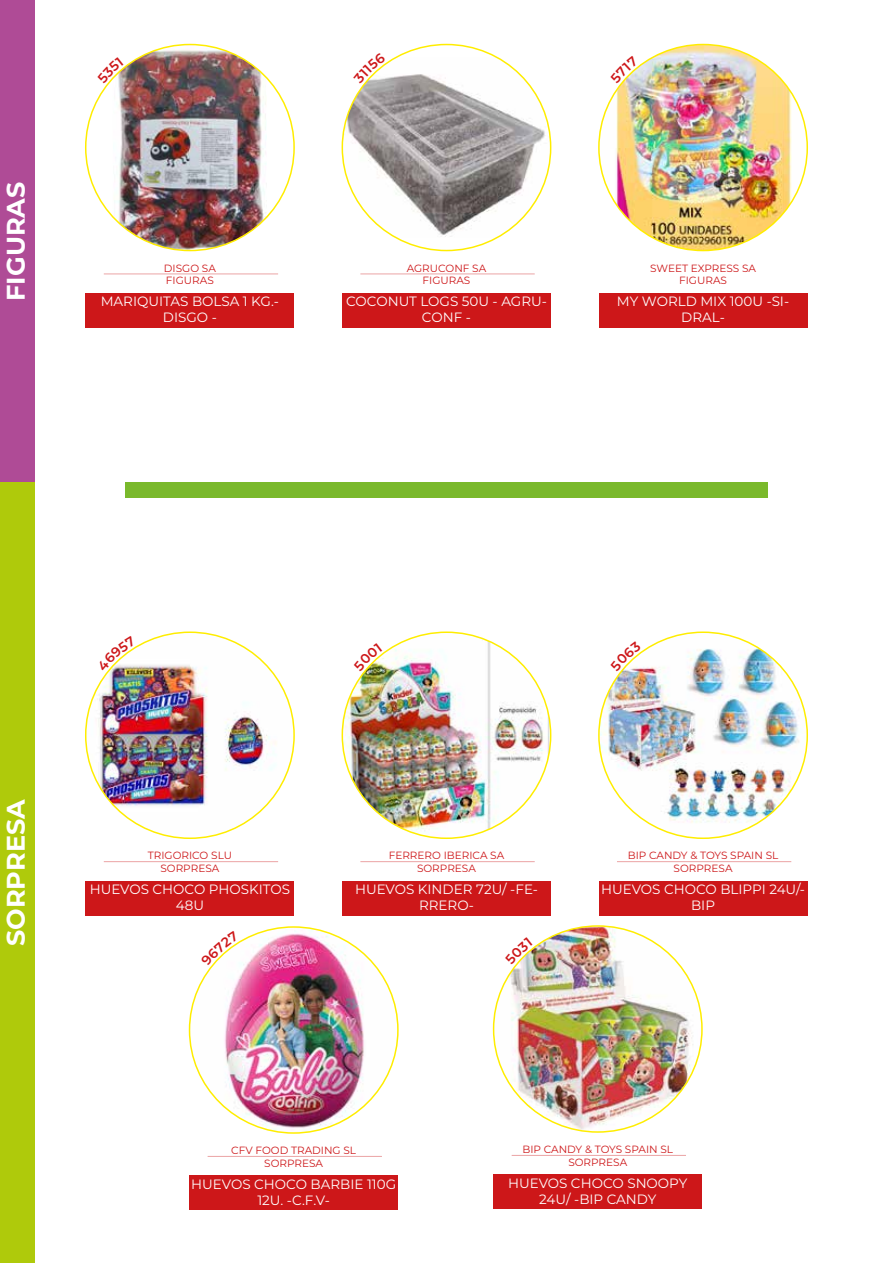
<style>
.page{position:relative;width:893px;height:1263px;background:#fff}
.page>*{position:absolute;margin:0;border:0;box-sizing:border-box;transform-origin:0 0}
.t1{font:700 25.5px "Montserrat";color:#fff}
.t2{font:13.5px/16.2px "Montserrat";color:#fff;text-align:center}
.t3{font:10.5px/12.8px "Montserrat";color:#cd1719;text-align:center}
</style>
<div class="page">
<img style="left:87px;top:634px;width:206px;height:204px">
<div style="left:86px;top:881px;width:208px;height:34px;background:#cd1719"></div>
<hr style="left:104px;top:861px;width:174px;height:1px;background:#cd1719">
<img style="left:343px;top:634px;width:206px;height:204px">
<div style="left:342px;top:881px;width:209px;height:34px;background:#cd1719"></div>
<hr style="left:360px;top:861px;width:175px;height:1px;background:#cd1719">
<img style="left:342px;top:58px;width:209px;height:179px">
<div style="left:342px;top:293px;width:209px;height:34px;background:#cd1719"></div>
<hr style="left:360px;top:274px;width:175px;height:1px;background:#cd1719">
<img style="left:600px;top:634px;width:206px;height:204px">
<div style="left:599px;top:881px;width:208px;height:34px;background:#cd1719"></div>
<hr style="left:617px;top:861px;width:174px;height:1px;background:#cd1719">
<img style="left:495px;top:926px;width:205px;height:206px">
<div style="left:494px;top:1174px;width:208px;height:35px;background:#cd1719"></div>
<hr style="left:512px;top:1155px;width:174px;height:1px;background:#cd1719">
<img style="left:191px;top:927px;width:205px;height:206px">
<div style="left:190px;top:1175px;width:208px;height:35px;background:#cd1719"></div>
<hr style="left:208px;top:1156px;width:174px;height:1px;background:#cd1719">
<img style="left:113px;top:45px;width:154px;height:206px">
<div style="left:86px;top:293px;width:208px;height:34px;background:#cd1719"></div>
<hr style="left:104px;top:274px;width:174px;height:1px;background:#cd1719">
<img style="left:600px;top:45px;width:206px;height:206px">
<div style="left:599px;top:293px;width:208px;height:34px;background:#cd1719"></div>
<div style="left:0;top:0;width:34px;height:483px;background:#af4b96"></div>
<div style="left:0;top:483px;width:34px;height:780px;background:#afca0b"></div>
<div style="left:125px;top:483px;width:642px;height:15px;background:#7ab92c"></div>
<svg style="left:97px;top:636px;width:39px;height:35px"></svg>
<svg style="left:353px;top:643px;width:29px;height:29px"></svg>
<svg style="left:353px;top:58px;width:33px;height:26px"></svg>
<svg style="left:610px;top:641px;width:31px;height:31px"></svg>
<svg style="left:505px;top:937px;width:27px;height:28px"></svg>
<svg style="left:201px;top:931px;width:38px;height:35px"></svg>
<svg style="left:107px;top:57px;width:17px;height:27px"></svg>
<svg style="left:610px;top:56px;width:28px;height:28px"></svg>
<h1 class="t1" style="left:-3px;top:301px;width:120px;rotate:-90deg">FIGURAS</h1>
<p class="t3" style="left:164px;top:261px;width:53px;text-align:left">DISGO SA<br>FIGURAS</p>
<p class="t2" style="left:101px;top:293px;width:180px">MARIQUITAS BOLSA 1 KG.-<br>DISGO -</p>
<p class="t3" style="left:407px;top:261px;width:81px">AGRUCONF SA<br>FIGURAS</p>
<p class="t2" style="left:346px;top:293px;width:202px">COCONUT LOGS 50U - AGRU-<br>CONF -</p>
<p class="t3" style="left:650px;top:261px;width:108px">SWEET EXPRESS SA<br>FIGURAS</p>
<p class="t2" style="left:617px;top:293px;width:174px">MY WORLD MIX 100U -SI-<br>DRAL-</p>
<h1 class="t1" style="left:-3px;top:946px;width:149px;rotate:-90deg">SORPRESA</h1>
<p class="t3" style="left:148px;top:849px;width:86px">TRIGORICO SLU<br>SORPRESA</p>
<p class="t2" style="left:90px;top:880px;width:202px">HUEVOS CHOCO PHOSKITOS<br>48U</p>
<p class="t3" style="left:389px;top:849px;width:117px">FERRERO IBERICA SA<br>SORPRESA</p>
<p class="t2" style="left:355px;top:880px;width:184px">HUEVOS KINDER 72U/ -FE-<br>RRERO-</p>
<p class="t3" style="left:628px;top:849px;width:152px">BIP CANDY &amp; TOYS SPAIN SL<br>SORPRESA</p>
<p class="t2" style="left:601px;top:880px;width:205px">HUEVOS CHOCO BLIPPI 24U/-<br>BIP</p>
<p class="t3" style="left:231px;top:1144px;width:126px">CFV FOOD TRADING SL<br>SORPRESA</p>
<p class="t2" style="left:191px;top:1175px;width:206px">HUEVOS CHOCO BARBIE 110G<br>12U. -C.F.V-</p>
<p class="t3" style="left:522px;top:1143px;width:152px">BIP CANDY &amp; TOYS SPAIN SL<br>SORPRESA</p>
<p class="t2" style="left:508px;top:1174px;width:181px">HUEVOS CHOCO SNOOPY<br>24U/ -BIP CANDY</p>
</div>
